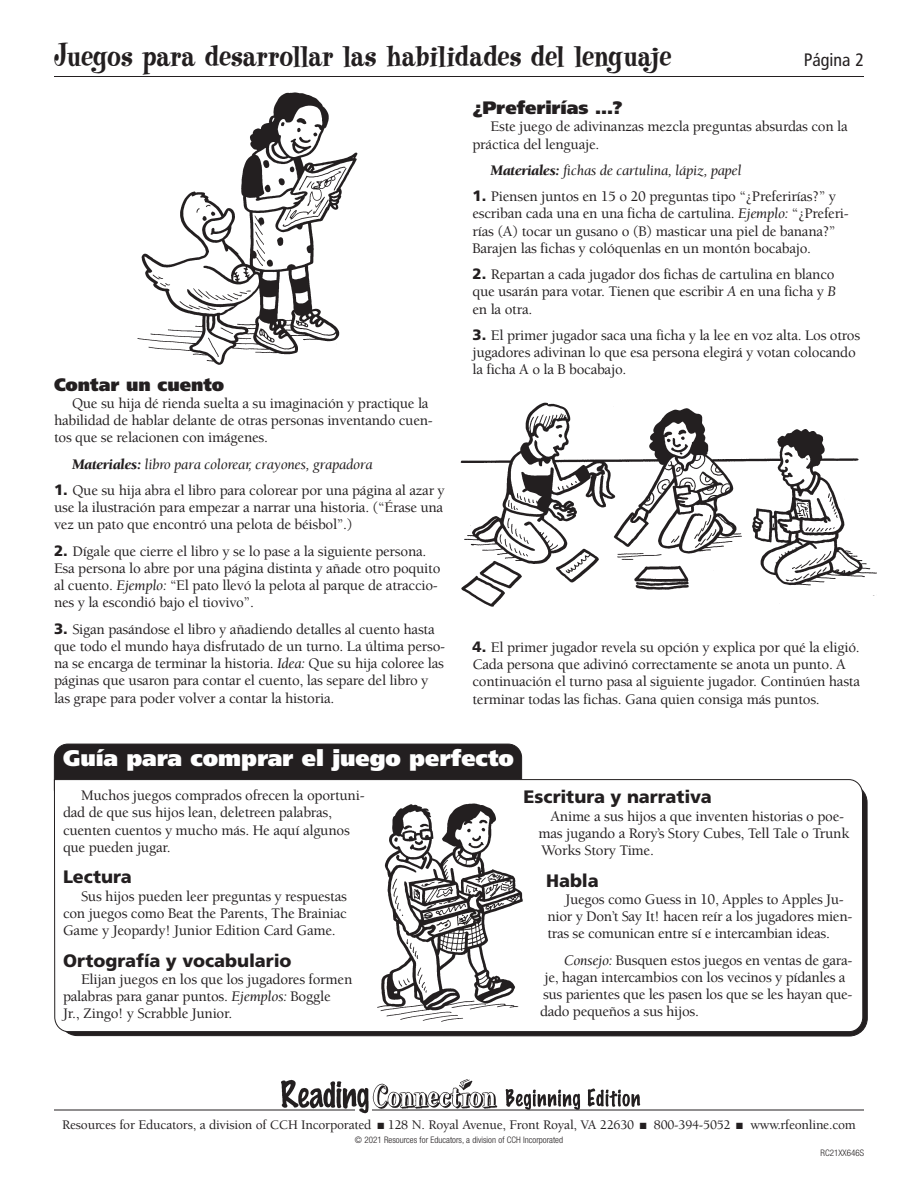
<style>
.page{position:relative;width:918px;height:1188px;background:#fff}
.page>*{position:absolute;margin:0;border:0;box-sizing:border-box;transform-origin:0 0}
.t1{font:33px "Heatwave";letter-spacing:-.01em;color:#231f20}
.t2{font:900 22.5px "Frutiger";color:#fff}
.t3{font:900 18px "Frutiger";letter-spacing:-.005em;color:#231f20}
.t4{font:900 18px "Frutiger";color:#231f20}
.t5{font:condensed 18px "Frutiger";color:#231f20}
.t6{font:500 15px/17.2px "Berkeley Std";letter-spacing:-.015em;color:#231f20}
.t7{font:italic 15px "Berkeley Std";letter-spacing:-.015em;color:#231f20}
.t8{font:500 13.5px "Berkeley Std";letter-spacing:-.015em;color:#231f20}
.t9{font:300 condensed 9px "Helvetica Neue";color:#231f20}
.s1{font-weight:900}
.s2{font-family:"Frutiger";font-weight:900}
.s3{font-weight:400;font-style:italic}
</style>
<div class="page">
<hr style="left:54px;top:76px;width:810px;height:1px;background:#231f20">
<div style="left:54px;top:744px;width:468px;height:59px;background:#231f20;border-radius:14px"></div>
<div style="left:54px;top:744px;width:468px;height:59px;border:1px solid #231f20;border-radius:14px"></div>
<svg style="left:54px;top:779px;width:810px;height:253px"></svg>
<hr style="left:54px;top:1110px;width:810px;height:1px;background:#231f20">
<img style="left:282px;top:1079px;width:363px;height:35px">
<img style="left:460px;top:402px;width:417px;height:205px">
<img style="left:375px;top:802px;width:150px;height:222px">
<img style="left:137px;top:92px;width:221px;height:273px">
<h1 class="t1" style="left:54px;top:35px;width:619px">Juegos para desarrollar las habilidades del lenguaje</h1>
<h1 class="t5" style="left:804px;top:49px;width:62px">Página 2</h1>
<p class="t4" style="left:54px;top:373px;width:172px">Contar un cuento</p>
<p class="t6" style="left:54px;top:395px;width:380px;text-indent:18px">Que su hija dé rienda suelta a su imaginación y practique la habilidad de hablar delante de otras personas inventando cuen&shy;tos que se relacionen con imágenes.</p>
<p class="t7" style="left:72px;top:456px;width:302px"><span class="s1">Materiales:</span> libro para colorear, crayones, grapadora</p>
<p class="t6" style="left:54px;top:482px;width:392px;text-align:justify"><span class="s2">1.</span> Que su hija abra el libro para colorear por una página al azar y use la ilustración para empezar a narrar una historia. (“Érase una vez un pato que encontró una pelota de béisbol”.)</p>
<p class="t6" style="left:54px;top:542px;width:388px"><span class="s2">2.</span> Dígale que cierre el libro y se lo pase a la siguiente persona.<br>Esa persona lo abre por una página distinta y añade otro poquito al cuento. <span class="s3">Ejemplo:</span> “El pato llevó la pelota al parque de atraccio&shy;nes y la escondió bajo el tiovivo”.</p>
<p class="t6" style="left:54px;top:620px;width:393px"><span class="s2">3.</span> Sigan pasándose el libro y añadiendo detalles al cuento hasta que todo el mundo haya disfrutado de un turno. La última perso&shy;na se encarga de terminar la historia. <span class="s3">Idea:</span> Que su hija coloree las páginas que usaron para contar el cuento, las separe del libro y las grape para poder volver a contar la historia.</p>
<p class="t4" style="left:472px;top:97px;width:152px">¿Preferirías …?</p>
<p class="t6" style="left:472px;top:118px;width:377px;text-indent:18px">Este juego de adivinanzas mezcla preguntas absurdas con la práctica del lenguaje.</p>
<p class="t7" style="left:490px;top:162px;width:253px"><span class="s1">Materiales:</span> fichas de cartulina, lápiz, papel</p>
<p class="t6" style="left:472px;top:188px;width:378px"><span class="s2">1.</span> Piensen juntos en 15 o 20 preguntas tipo “¿Preferirías?” y escriban cada una en una ficha de cartulina. <span class="s3">Ejemplo:</span> “¿Preferi&shy;rías (A) tocar un gusano o (B) masticar una piel de banana?” Barajen las fichas y colóquenlas en un montón bocabajo.</p>
<p class="t6" style="left:472px;top:266px;width:365px;text-align:justify"><span class="s2">2.</span> Repartan a cada jugador dos fichas de cartulina en blanco que usarán para votar. Tienen que escribir <span class="s3">A</span> en una ficha y <span class="s3">B </span>en la otra.</p>
<p class="t6" style="left:473px;top:327px;width:389px"><span class="s2">3.</span> El primer jugador saca una ficha y la lee en voz alta. Los otros jugadores adivinan lo que esa persona elegirá y votan colocando la ficha A o la B bocabajo.</p>
<p class="t6" style="left:473px;top:639px;width:389px"><span class="s2">4.</span> El primer jugador revela su opción y explica por qué la eligió.<br>Cada persona que adivinó correctamente se anota un punto. A continuación el turno pasa al siguiente jugador. Continúen hasta terminar todas las fichas. Gana quien consiga más puntos.</p>
<h2 class="t2" style="left:63px;top:744px;width:453px">Guía para comprar el juego perfecto</h2>
<p class="t6" style="left:63px;top:787px;width:303px;text-indent:18px">Muchos juegos comprados ofrecen la oportuni&shy;dad de que sus hijos lean, deletreen palabras, cuenten cuentos y mucho más. He aquí algunos que pueden jugar.</p>
<p class="t3" style="left:63px;top:866px;width:70px">Lectura</p>
<p class="t6" style="left:63px;top:888px;width:285px;text-align:justify;text-indent:18px">Sus hijos pueden leer preguntas y respuestas con juegos como Beat the Parents, The Brainiac Game y Jeopardy! Junior Edition Card Game.</p>
<p class="t3" style="left:63px;top:949px;width:230px">Ortografía y vocabulario</p>
<p class="t6" style="left:63px;top:971px;width:291px;text-indent:18px">Elijan juegos en los que los jugadores formen palabras para ganar puntos. <span class="s3">Ejemplos:</span> Boggle<br>Jr., Zingo! y Scrabble Junior.</p>
<p class="t3" style="left:524px;top:786px;width:190px">Escritura y narrativa</p>
<p class="t6" style="left:538px;top:808px;width:312px;text-indent:12px">Anime a sus hijos a que inventen historias o poe&shy;mas jugando a Rory’s Story Cubes, Tell Tale o Trunk<br>Works Story Time.</p>
<p class="t3" style="left:546px;top:870px;width:54px">Habla</p>
<p class="t6" style="left:548px;top:891px;width:306px;text-indent:18px">Juegos como Guess in 10, Apples to Apples Ju&shy;nior y Don’t Say It! hacen reír a los jugadores mien&shy;tras se comunican entre sí e intercambian ideas.</p>
<p class="t6" style="left:564px;top:952px;width:290px"><span class="s3">Consejo:</span> Busquen estos juegos en ventas de gara-</p>
<p class="t6" style="left:544px;top:969px;width:303px">je, hagan intercambios con los vecinos y pídanles a</p>
<p class="t6" style="left:543px;top:986px;width:311px">sus parientes que les pasen los que se les hayan que-</p>
<p class="t6" style="left:540px;top:1003px;width:160px">dado pequeños a sus hijos.</p>
<p class="t8" style="left:62px;top:1118px;width:795px">Resources for Educators, a division of CCH Incorporated ■ 128 N. Royal Avenue, Front Royal, VA 22630 ■ 800-394-5052 ■ www.rfeonline.com</p>
<p class="t9" style="left:355px;top:1134px;width:210px">© 2021 Resources for Educators, a division of CCH Incorporated</p>
<p class="t9" style="left:821px;top:1148px;width:45px">RC21XX646S</p>
</div>
